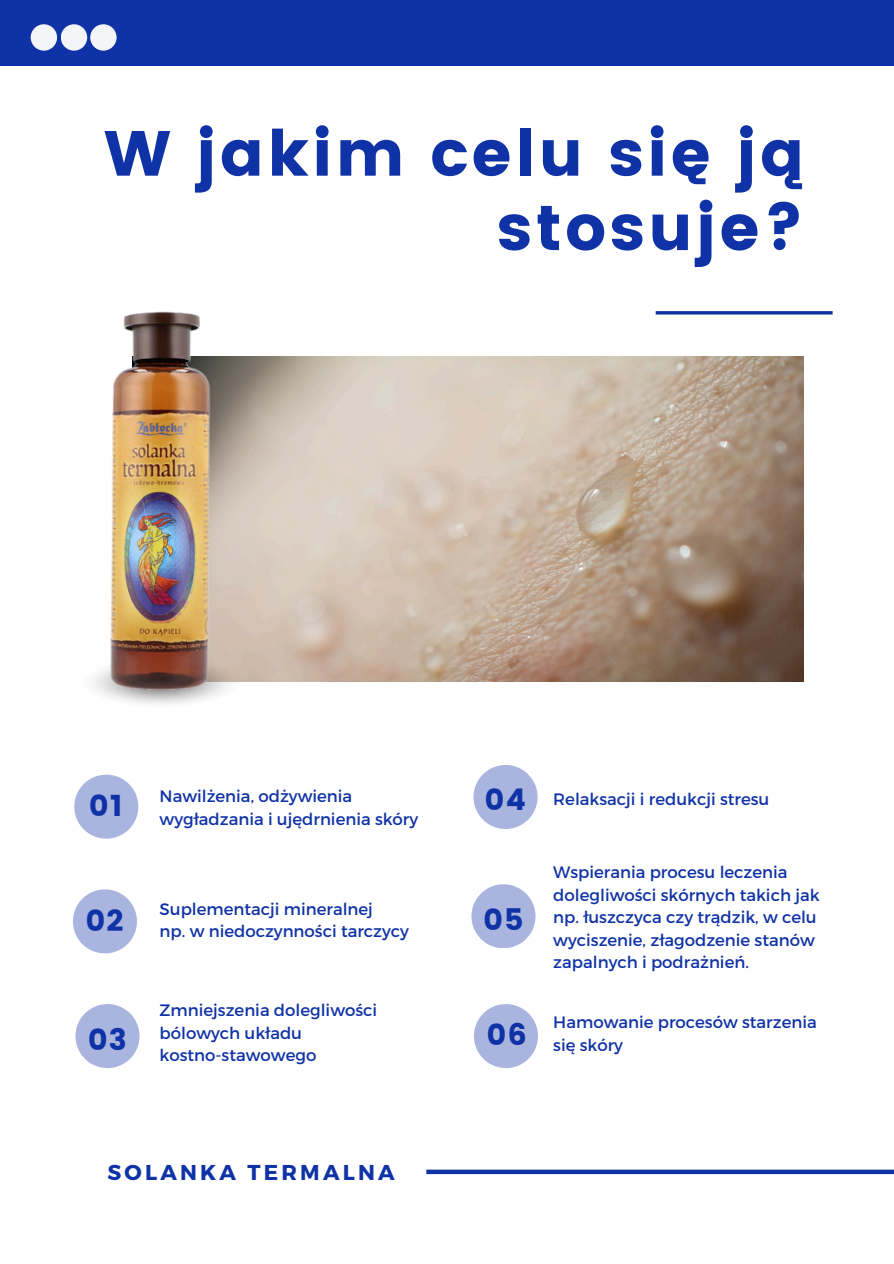
<style>
.page{position:relative;width:894px;height:1264px;background:#fff}
.page>*{position:absolute;margin:0;border:0;box-sizing:border-box;transform-origin:0 0}
.t1{font:63.6px/74.4px "Poppins";letter-spacing:.05em;color:#0f32a6;text-align:right}
.t2{font:29.85px "Poppins";letter-spacing:.05em;color:#0f32a6}
.t3{font:700 21.45px "Montserrat";letter-spacing:.15em;color:#0f32a6}
.t4{font:16.5px/22.5px "Montserrat";color:#0f32a6}
</style>
<div class="page">
<img style="left:369px;top:356px;width:434px;height:325px">
<img style="left:93px;top:311px;width:276px;height:393px">
<div style="left:0;top:0;width:893px;height:66px;background:#0f32a6"></div>
<div style="left:31px;top:24px;width:26px;height:27px;background:#f3f5f9;border-radius:50%"></div>
<div style="left:61px;top:24px;width:26px;height:27px;background:#f3f5f9;border-radius:50%"></div>
<div style="left:90px;top:24px;width:27px;height:27px;background:#f3f5f9;border-radius:50%"></div>
<hr style="left:655px;top:311px;width:177px;height:3px;background:#0f32a6">
<svg style="left:74px;top:774px;width:64px;height:64px"></svg>
<svg style="left:73px;top:889px;width:64px;height:64px"></svg>
<svg style="left:474px;top:1004px;width:64px;height:64px"></svg>
<div style="left:426px;top:1169px;width:467px;height:5px;background:#0f32a6"></div>
<svg style="left:471px;top:884px;width:64px;height:63px"></svg>
<svg style="left:75px;top:1004px;width:64px;height:64px"></svg>
<svg style="left:473px;top:765px;width:64px;height:63px"></svg>
<p class="t1" style="left:104px;top:116px;width:701px">W jakim celu się ją stosuje?</p>
<p class="t2" style="left:89px;top:788px;width:35px">01</p>
<p class="t2" style="left:485px;top:782px;width:43px">04</p>
<p class="t4" style="left:159px;top:784px;width:260px">Nawilżenia, odżywienia wygładzania i ujędrnienia skóry</p>
<p class="t4" style="left:553px;top:786px;width:217px">Relaksacji i redukcji stresu</p>
<p class="t2" style="left:86px;top:902px;width:39px">02</p>
<p class="t4" style="left:159px;top:896px;width:215px">Suplementacji mineralnej</p>
<p class="t4" style="left:159px;top:919px;width:251px">np. w niedoczynności tarczycy</p>
<p class="t2" style="left:88px;top:1022px;width:40px">03</p>
<p class="t4" style="left:159px;top:998px;width:219px">Zmniejszenia dolegliwości bólowych układu</p>
<p class="t4" style="left:159px;top:1043px;width:158px">kostno-stawowego</p>
<p class="t3" style="left:107px;top:1158px;width:288px">SOLANKA TERMALNA</p>
<p class="t2" style="left:483px;top:901px;width:42px">05</p>
<p class="t4" style="left:553px;top:860px;width:268px">Wspierania procesu leczenia dolegliwości skórnych takich jak np. łuszczyca czy trądzik, w celu wyciszenie, złagodzenie stanów zapalnych i podrażnień.</p>
<p class="t2" style="left:486px;top:1017px;width:41px">06</p>
<p class="t4" style="left:553px;top:1010px;width:265px">Hamowanie procesów starzenia się skóry</p>
</div>
